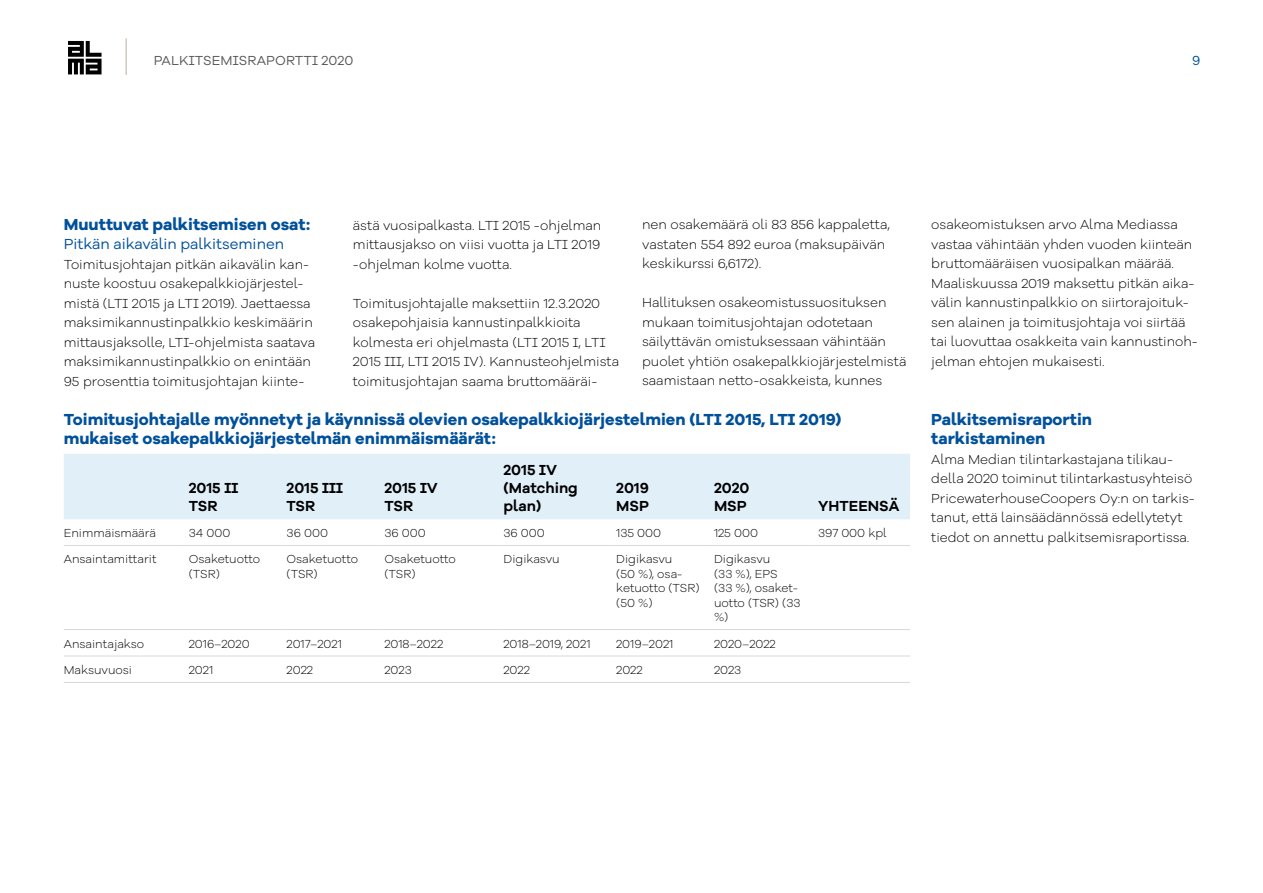
<style>
.page{position:relative;width:1263px;height:893px;background:#fff}
.page>*{position:absolute;margin:0;border:0;box-sizing:border-box;transform-origin:0 0}
.t1{font:700 16.5px/19.5px "Galano Grotesque Alt";color:#00509b}
.t2{font:600 15px/18px "Galano Grotesque Alt";color:#000}
.t3{font:15px "Galano Grotesque Alt";color:#00509b}
.t4{font:300 13.5px/19.5px "Galano Grotesque Alt";color:#000}
.t5{font:13.5px "Galano Grotesque Alt";letter-spacing:.01em;color:#58595b}
.t6{font:13.5px "Galano Grotesque Alt";color:#00509b}
.t7{font:300 12px/14.4px "Galano Grotesque Alt";color:#000}
</style>
<div class="page">
<hr style="left:126px;top:38px;width:1px;height:37px;background:#b9afa5">
<svg style="left:68px;top:41px;width:34px;height:33px"></svg>
<div style="left:64px;top:454px;width:846px;height:65px;background:#e1eff9"></div>
<hr style="left:64px;top:545px;width:119px;height:1px;background:#d9d9d9">
<hr style="left:64px;top:629px;width:119px;height:1px;background:#d9d9d9">
<hr style="left:64px;top:656px;width:119px;height:1px;background:#d9d9d9">
<hr style="left:64px;top:682px;width:119px;height:1px;background:#d9d9d9">
<hr style="left:183px;top:545px;width:98px;height:1px;background:#d9d9d9">
<hr style="left:281px;top:545px;width:97px;height:1px;background:#d9d9d9">
<hr style="left:378px;top:545px;width:119px;height:1px;background:#d9d9d9">
<hr style="left:497px;top:545px;width:113px;height:1px;background:#d9d9d9">
<hr style="left:610px;top:545px;width:98px;height:1px;background:#d9d9d9">
<hr style="left:708px;top:545px;width:104px;height:1px;background:#d9d9d9">
<hr style="left:812px;top:545px;width:98px;height:1px;background:#d9d9d9">
<hr style="left:183px;top:629px;width:98px;height:1px;background:#d9d9d9">
<hr style="left:281px;top:629px;width:97px;height:1px;background:#d9d9d9">
<hr style="left:378px;top:629px;width:119px;height:1px;background:#d9d9d9">
<hr style="left:497px;top:629px;width:113px;height:1px;background:#d9d9d9">
<hr style="left:610px;top:629px;width:98px;height:1px;background:#d9d9d9">
<hr style="left:708px;top:629px;width:104px;height:1px;background:#d9d9d9">
<hr style="left:812px;top:629px;width:98px;height:1px;background:#d9d9d9">
<hr style="left:183px;top:656px;width:98px;height:1px;background:#d9d9d9">
<hr style="left:281px;top:656px;width:97px;height:1px;background:#d9d9d9">
<hr style="left:378px;top:656px;width:119px;height:1px;background:#d9d9d9">
<hr style="left:497px;top:656px;width:113px;height:1px;background:#d9d9d9">
<hr style="left:610px;top:656px;width:98px;height:1px;background:#d9d9d9">
<hr style="left:708px;top:656px;width:104px;height:1px;background:#d9d9d9">
<hr style="left:812px;top:656px;width:98px;height:1px;background:#d9d9d9">
<hr style="left:183px;top:682px;width:98px;height:1px;background:#d9d9d9">
<hr style="left:281px;top:682px;width:97px;height:1px;background:#d9d9d9">
<hr style="left:378px;top:682px;width:119px;height:1px;background:#d9d9d9">
<hr style="left:497px;top:682px;width:113px;height:1px;background:#d9d9d9">
<hr style="left:610px;top:682px;width:98px;height:1px;background:#d9d9d9">
<hr style="left:708px;top:682px;width:104px;height:1px;background:#d9d9d9">
<hr style="left:812px;top:682px;width:98px;height:1px;background:#d9d9d9">
<p class="t5" style="left:154px;top:51px;width:201px">PALKITSEMISRAPORTTI 2020</p>
<p class="t6" style="left:1192px;top:51px;width:10px">9</p>
<p class="t1" style="left:64px;top:214px;width:248px">Muuttuvat palkitsemisen osat:</p>
<p class="t3" style="left:64px;top:234px;width:222px">Pitkän aikavälin palkitseminen</p>
<p class="t4" style="left:64px;top:254px;width:253px">Toimitusjohtajan pitkän aikavälin kan&shy;nuste koostuu osakepalkkiojärjestel&shy;mistä (LTI 2015 ja LTI 2019). Jaettaessa maksimikannustinpalkkio keskimäärin mittausjaksolle, LTI-ohjelmista saatava maksimikannustinpalkkio on enintään 95 prosenttia toimitusjohtajan kiinte-</p>
<p class="t4" style="left:353px;top:215px;width:250px;text-align:justify">ästä vuosipalkasta. LTI 2015 -ohjelman mittausjakso on viisi vuotta ja LTI 2019 -ohjelman kolme vuotta.</p>
<p class="t4" style="left:353px;top:293px;width:268px">Toimitusjohtajalle maksettiin 12.3.2020 osakepohjaisia kannustinpalkkioita kolmesta eri ohjelmasta (LTI 2015 I, LTI 2015 III, LTI 2015 IV). Kannusteohjelmista toimitusjohtajan saama bruttomääräi-</p>
<p class="t4" style="left:642px;top:215px;width:249px">nen osakemäärä oli 83 856 kappaletta, vastaten 554 892 euroa (maksupäivän keskikurssi 6,6172).</p>
<p class="t4" style="left:642px;top:293px;width:266px">Hallituksen osakeomistussuosituksen mukaan toimitusjohtajan odotetaan säilyttävän omistuksessaan vähintään puolet yhtiön osakepalkkiojärjestelmistä saamistaan netto-osakkeista, kunnes</p>
<p class="t1" style="left:64px;top:409px;width:779px">Toimitusjohtajalle myönnetyt ja käynnissä olevien osakepalkkiojärjestelmien (LTI 2015, LTI 2019) mukaiset osakepalkkiojärjestelmän enimmäismäärät:</p>
<p class="t2" style="left:189px;top:478px;width:51px">2015 II<br>TSR</p>
<p class="t2" style="left:287px;top:478px;width:58px">2015 III<br>TSR</p>
<p class="t2" style="left:384px;top:478px;width:55px">2015 IV<br>TSR</p>
<p class="t2" style="left:503px;top:460px;width:76px">2015 IV (Matching plan)</p>
<p class="t2" style="left:616px;top:478px;width:34px">2019<br>MSP</p>
<p class="t2" style="left:714px;top:478px;width:37px">2020<br>MSP</p>
<p class="t2" style="left:818px;top:496px;width:83px">YHTEENSÄ</p>
<p class="t7" style="left:64px;top:525px;width:94px">Enimmäismäärä</p>
<p class="t7" style="left:189px;top:525px;width:43px">34 000</p>
<p class="t7" style="left:287px;top:525px;width:43px">36 000</p>
<p class="t7" style="left:384px;top:525px;width:43px">36 000</p>
<p class="t7" style="left:503px;top:525px;width:43px">36 000</p>
<p class="t7" style="left:616px;top:525px;width:47px">135 000</p>
<p class="t7" style="left:714px;top:525px;width:46px">125 000</p>
<p class="t7" style="left:818px;top:525px;width:70px">397 000 kpl</p>
<p class="t7" style="left:64px;top:552px;width:94px">Ansaintamittarit</p>
<p class="t7" style="left:189px;top:552px;width:73px">Osaketuotto (TSR)</p>
<p class="t7" style="left:287px;top:552px;width:73px">Osaketuotto (TSR)</p>
<p class="t7" style="left:384px;top:552px;width:73px">Osaketuotto (TSR)</p>
<p class="t7" style="left:503px;top:552px;width:58px">Digikasvu</p>
<p class="t7" style="left:616px;top:552px;width:85px">Digikasvu<br>(50 %), osa&shy;ketuotto (TSR) (50 %)</p>
<p class="t7" style="left:714px;top:552px;width:88px">Digikasvu<br>(33 %), EPS<br>(33 %), osaket&shy;uotto (TSR) (33 %)</p>
<p class="t7" style="left:64px;top:636px;width:82px">Ansaintajakso</p>
<p class="t7" style="left:189px;top:636px;width:62px">2016–2020</p>
<p class="t7" style="left:287px;top:636px;width:57px">2017–2021</p>
<p class="t7" style="left:384px;top:636px;width:60px">2018–2022</p>
<p class="t7" style="left:503px;top:636px;width:89px">2018–2019, 2021</p>
<p class="t7" style="left:616px;top:636px;width:59px">2019–2021</p>
<p class="t7" style="left:714px;top:636px;width:63px">2020–2022</p>
<p class="t7" style="left:64px;top:662px;width:70px">Maksuvuosi</p>
<p class="t7" style="left:189px;top:662px;width:26px">2021</p>
<p class="t7" style="left:287px;top:662px;width:28px">2022</p>
<p class="t7" style="left:384px;top:662px;width:29px">2023</p>
<p class="t7" style="left:503px;top:662px;width:28px">2022</p>
<p class="t7" style="left:616px;top:662px;width:28px">2022</p>
<p class="t7" style="left:714px;top:662px;width:29px">2023</p>
<p class="t4" style="left:931px;top:215px;width:268px">osakeomistuksen arvo Alma Mediassa vastaa vähintään yhden vuoden kiinteän bruttomääräisen vuosipalkan määrää.<br>Maaliskuussa 2019 maksettu pitkän aika&shy;välin kannustinpalkkio on siirtorajoituk&shy;sen alainen ja toimitusjohtaja voi siirtää tai luovuttaa osakkeita vain kannustinoh&shy;jelman ehtojen mukaisesti.</p>
<p class="t1" style="left:931px;top:409px;width:162px">Palkitsemisraportin tarkistaminen</p>
<p class="t4" style="left:931px;top:449px;width:265px">Alma Median tilintarkastajana tilikau&shy;della 2020 toiminut tilintarkastusyhteisö PricewaterhouseCoopers Oy:n on tarkis&shy;tanut, että lainsäädännössä edellytetyt tiedot on annettu palkitsemisraportissa.</p>
</div>
